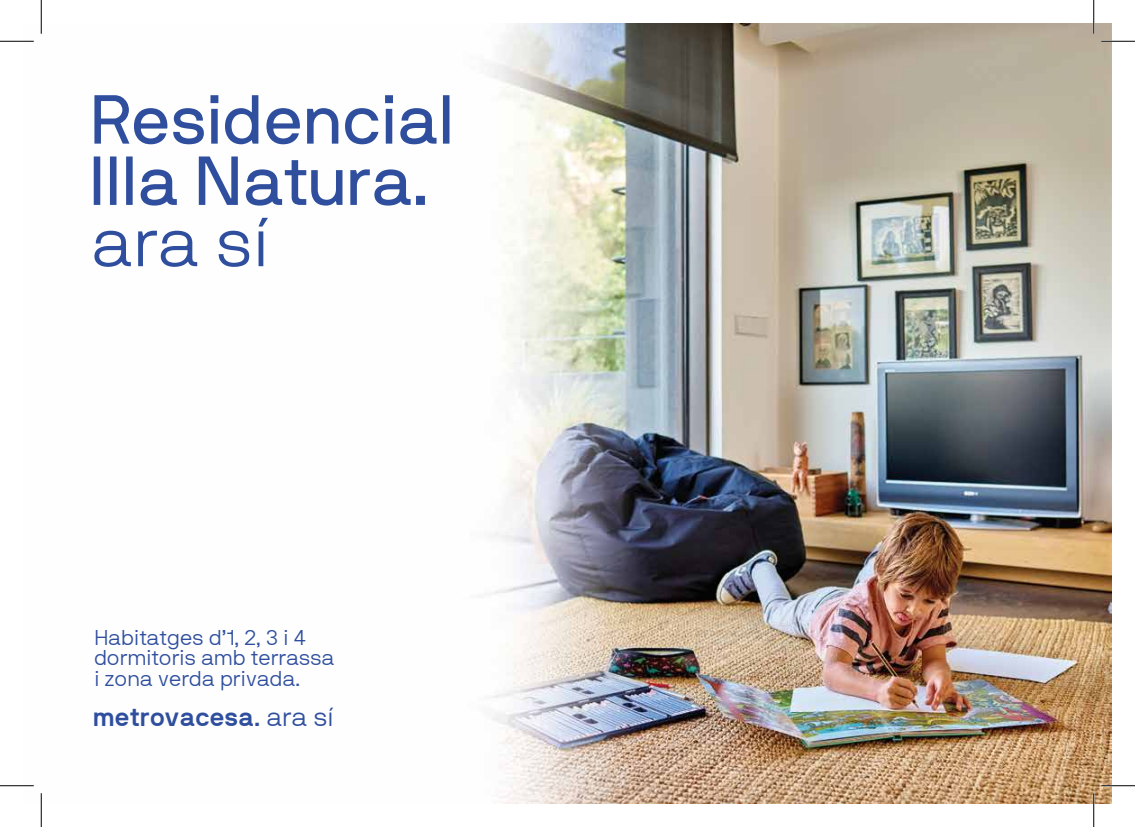
<style>
.page{position:relative;width:1135px;height:827px;background:#fff}
.page>*{position:absolute;margin:0;border:0;box-sizing:border-box;transform-origin:0 0}
.t1{font:68.75px/61.2px "NB International Regular Webfont";color:#2f4f9e}
.t2{font:68.75px "NB International Light Webfont";color:#2f4f9e}
.t3{font:26.12px "NB International Bold Webfont";color:#2f4f9e}
.t4{font:21.38px/20.2px "NB International Light Webfont";color:#2f4f9e}
.s1{font-family:"NB International Regular Webfont"}
.s2{font-family:"NB International Light Webfont"}
</style>
<div class="page">
<img style="left:24px;top:24px;width:1087px;height:779px">
<hr style="left:0;top:40px;width:34px;height:2px;background:#fff">
<hr style="left:1101px;top:40px;width:34px;height:2px;background:#fff">
<hr style="left:40px;top:0;width:2px;height:34px;background:#fff">
<hr style="left:40px;top:793px;width:2px;height:34px;background:#fff">
<hr style="left:0;top:41px;width:34px;height:1px;background:#000">
<hr style="left:1101px;top:41px;width:34px;height:1px;background:#000">
<hr style="left:0;top:785px;width:34px;height:1px;background:#000">
<hr style="left:1101px;top:785px;width:34px;height:1px;background:#000">
<hr style="left:41px;top:0;width:1px;height:34px;background:#000">
<hr style="left:41px;top:793px;width:1px;height:34px;background:#000">
<hr style="left:1093px;top:0;width:1px;height:34px;background:#000">
<hr style="left:1093px;top:793px;width:1px;height:34px;background:#000">
<h1 class="t1" style="left:89px;top:89px;width:366px">Residencial<br>Illa Natura.</h1>
<h1 class="t2" style="left:92px;top:203px;width:179px">ara sí</h1>
<p class="t4" style="left:94px;top:627px;width:242px">Habitatges d’1, 2, 3 i 4 dormitoris amb terrassa i zona verda privada.</p>
<p class="t3" style="left:93px;top:702px;width:242px">metrovacesa<span class="s1">.</span> <span class="s2">ara sí</span></p>
</div>
